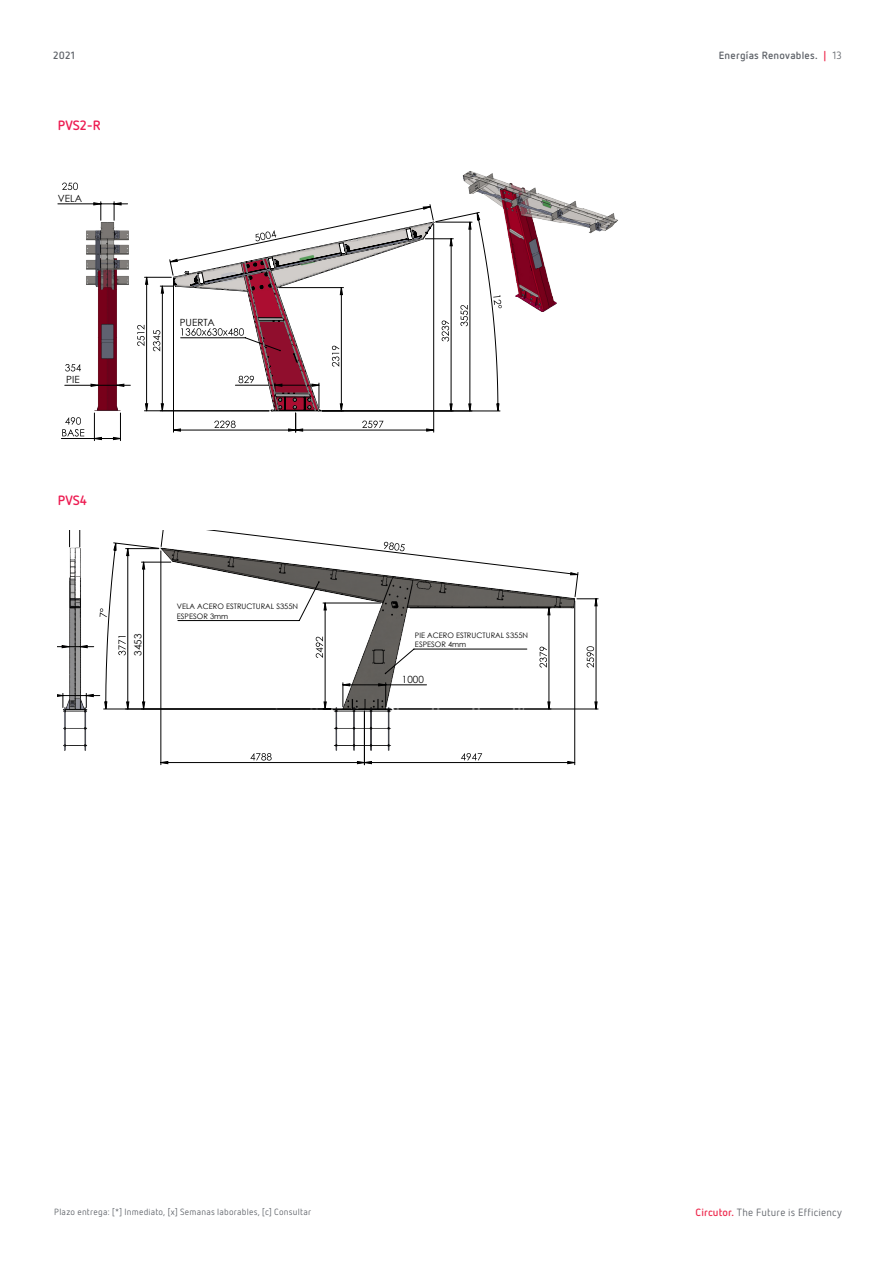
<style>
.page{position:relative;width:893px;height:1263px;background:#fff}
.page>*{position:absolute;margin:0;border:0;box-sizing:border-box;transform-origin:0 0}
.fig{font:700 13.5px "Netto Pro";color:#ed1b51}
.t1{font:10.5px "Netto Pro";letter-spacing:.025em;color:#5f6369}
.t2{font:700 10.5px "Netto Pro";letter-spacing:.02em;color:#5f6369}
.t3{font:9.9px "Century Gothic";color:#000}
.t4{font:9px "Netto Pro";letter-spacing:.025em;color:#5f6369}
.t5{font:7.5px/9.6px "Century Gothic";color:#000}
.s1{color:#ee2d50}
.s2{font-weight:400}
.s3{font-weight:700;color:#ee2d50}
</style>
<div class="page">
<hr style="left:574px;top:601px;width:1px;height:164px;background:#000">
<hr style="left:161px;top:551px;width:1px;height:214px;background:#000">
<hr style="left:364px;top:711px;width:1px;height:54px;background:#000">
<svg style="left:58px;top:531px;width:540px;height:233px"></svg>
<img style="left:462px;top:171px;width:156px;height:141px">
<svg style="left:62px;top:183px;width:16px;height:7px"></svg>
<hr style="left:58px;top:204px;width:43px;height:1px;background:#000">
<svg style="left:61px;top:202px;width:441px;height:239px"></svg>
<h2 class="t2" style="left:53px;top:48px;width:23px">2021</h2>
<h2 class="t2" style="left:719px;top:48px;width:125px">Energías Renovables. <span class="s1">|</span> <span class="s2">13</span></h2>
<p class="fig" style="left:58px;top:116px;width:45px">PVS2-R</p>
<p class="t3" style="left:58px;top:191px;width:26px">VELA</p>
<p class="t3" style="left:66px;top:373px;width:15px">PIE</p>
<p class="fig" style="left:58px;top:491px;width:31px">PVS4</p>
<p class="t3" style="left:180px;top:315px;width:37px">PUERTA</p>
<p class="t3" style="left:131px;top:656px;width:23px;rotate:-90deg">3453</p>
<p class="t5" style="left:177px;top:602px;width:123px">VELA ACERO ESTRUCTURAL S355N<br>ESPESOR 3mm</p>
<p class="t5" style="left:415px;top:630px;width:115px">PIE ACERO ESTRUCTURAL S355N<br>ESPESOR 4mm</p>
<p class="t3" style="left:402px;top:672px;width:23px">1000</p>
<p class="t4" style="left:54px;top:1206px;width:258px">Plazo entrega: [*] Inmediato, [x] Semanas laborables, [c] Consultar</p>
<h2 class="t1" style="left:696px;top:1205px;width:148px"><span class="s3">Circutor.</span> The Future is Efficiency</h2>
</div>
